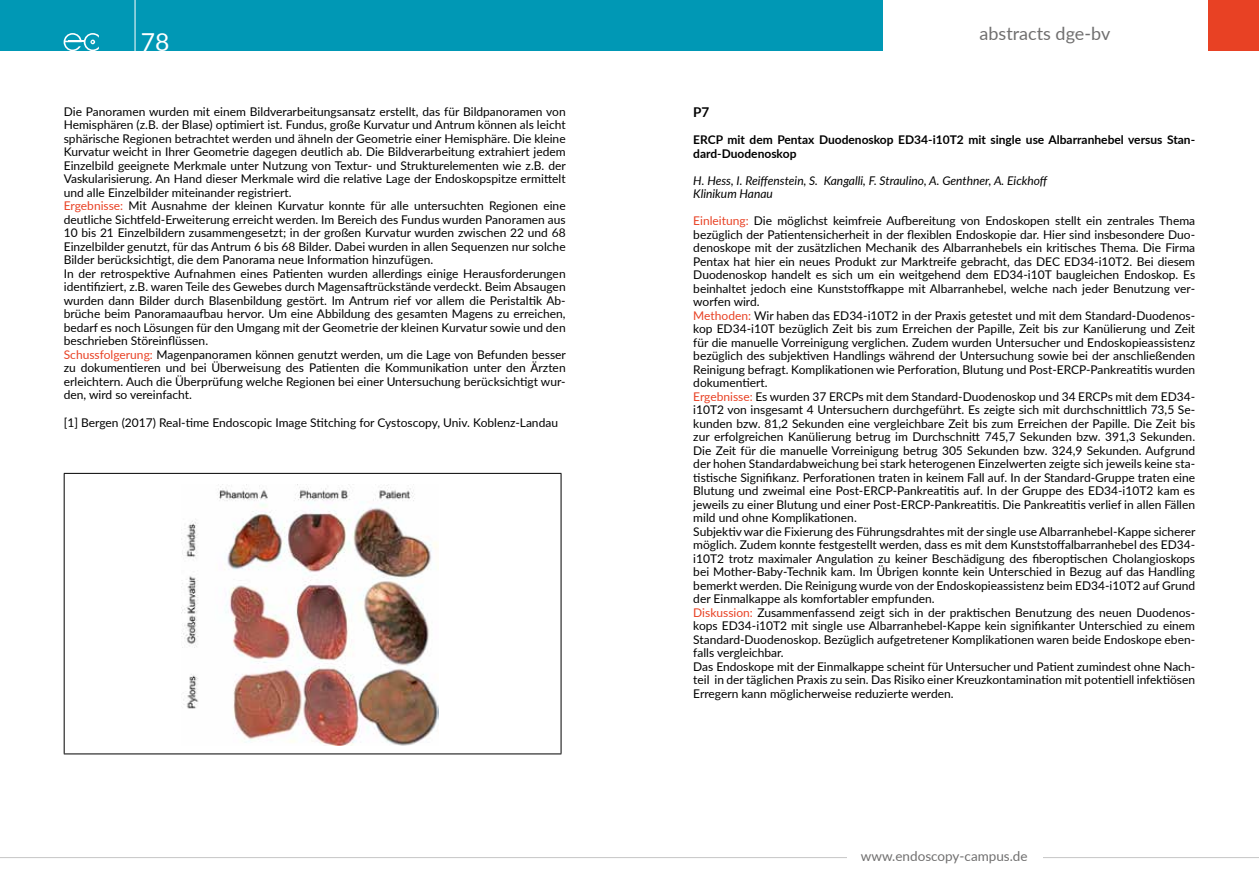
<style>
.page{position:relative;width:1259px;height:893px;background:#fff}
.page>*{position:absolute;margin:0;border:0;box-sizing:border-box;transform-origin:0 0}
.t1{font:24.75px "Lato";color:#fff}
.t2{font:18px "Lato";color:#706f6f}
.t3{font:13.5px "Lato";color:#706f6f}
.t4{font:700 13.5px "Lato";color:#000}
.t5{font:12px/13.5px "Lato";color:#000}
.t6{font:700 12px/13.5px "Lato";color:#000}
.t7{font:italic 12px/13.5px "Lato";color:#000}
.s1{color:#e84124}
</style>
<div class="page">
<hr style="left:0;top:857px;width:1259px;height:1px;background:#c6c6c6">
<div style="left:847px;top:838px;width:195px;height:28px;background:#fff"></div>
<div style="left:0;top:0;width:882px;height:51px;background:#0098b5"></div>
<div style="left:1208px;top:0;width:51px;height:51px;background:#e84124"></div>
<hr style="left:135px;top:0;width:1px;height:51px;background:#fff">
<svg style="left:64px;top:33px;width:35px;height:18px"></svg>
<hr style="left:64px;top:473px;width:497px;height:1px;background:#000">
<hr style="left:64px;top:474px;width:1px;height:279px;background:#000">
<hr style="left:561px;top:474px;width:1px;height:279px;background:#000">
<hr style="left:64px;top:753px;width:497px;height:1px;background:#000">
<img style="left:181px;top:484px;width:257px;height:262px">
<h1 class="t1" style="left:141px;top:24px;width:30px">78</h1>
<p class="t5" style="left:64px;top:104px;width:503px">Die Panoramen wurden mit einem Bildverarbeitungsansatz erstellt, das für Bildpanoramen von Hemisphären (z.B. der Blase) optimiert ist. Fundus, große Kurvatur und Antrum können als leicht sphärische Regionen betrachtet werden und ähneln der Geometrie einer Hemisphäre. Die kleine Kurvatur weicht in Ihrer Geometrie dagegen deutlich ab. Die Bildverarbeitung extrahiert jedem Einzelbild geeignete Merkmale unter Nutzung von Textur- und Strukturelementen wie z.B. der Vaskularisierung. An Hand dieser Merkmale wird die relative Lage der Endoskopspitze ermittelt und alle Einzelbilder miteinander registriert.<br><span class="s1">Ergebnisse:</span> Mit Ausnahme der kleinen Kurvatur konnte für alle untersuchten Regionen eine deutliche Sichtfeld-Erweiterung erreicht werden. Im Bereich des Fundus wurden Panoramen aus 10 bis 21 Einzelbildern zusammengesetzt; in der großen Kurvatur wurden zwischen 22 und 68<br>Einzelbilder genutzt, für das Antrum 6 bis 68 Bilder. Dabei wurden in allen Sequenzen nur solche Bilder berücksichtigt, die dem Panorama neue Information hinzufügen.<br>In der retrospektive Aufnahmen eines Patienten wurden allerdings einige Herausforderungen identifiziert, z.B. waren Teile des Gewebes durch Magensaftrückstände verdeckt. Beim Absaugen wurden dann Bilder durch Blasenbildung gestört. Im Antrum rief vor allem die Peristaltik Ab&shy;brüche beim Panoramaaufbau hervor. Um eine Abbildung des gesamten Magens zu erreichen, bedarf es noch Lösungen für den Umgang mit der Geometrie der kleinen Kurvatur sowie und den beschrieben Störeinflüssen.<br><span class="s1">Schussfolgerung:</span> Magenpanoramen können genutzt werden, um die Lage von Befunden besser zu dokumentieren und bei Überweisung des Patienten die Kommunikation unter den Ärzten erleichtern. Auch die Überprüfung welche Regionen bei einer Untersuchung berücksichtigt wur&shy;den, wird so vereinfacht.</p>
<p class="t5" style="left:64px;top:415px;width:496px">[1] Bergen (2017) Real-time Endoscopic Image Stitching for Cystoscopy, Univ. Koblenz-Landau</p>
<h2 class="t2" style="left:979px;top:20px;width:132px">abstracts dge-bv</h2>
<p class="t4" style="left:693px;top:102px;width:18px">P7</p>
<p class="t6" style="left:693px;top:133px;width:503px">ERCP mit dem Pentax Duodenoskop ED34-i10T2 mit single use Albarranhebel versus Stan&shy;dard-Duodenoskop</p>
<p class="t7" style="left:693px;top:173px;width:356px">H. Hess, I. Reiffenstein, S. Kangalli, F. Straulino, A. Genthner, A. Eickhoff<br>Klinikum Hanau</p>
<p class="t5" style="left:693px;top:214px;width:503px"><span class="s1">Einleitung:</span> Die möglichst keimfreie Aufbereitung von Endoskopen stellt ein zentrales Thema bezüglich der Patientensicherheit in der flexiblen Endoskopie dar. Hier sind insbesondere Duo&shy;denoskope mit der zusätzlichen Mechanik des Albarranhebels ein kritisches Thema. Die Firma Pentax hat hier ein neues Produkt zur Marktreife gebracht, das DEC ED34-i10T2. Bei diesem Duodenoskop handelt es sich um ein weitgehend dem ED34-i10T baugleichen Endoskop. Es beinhaltet jedoch eine Kunststoffkappe mit Albarranhebel, welche nach jeder Benutzung ver&shy;worfen wird.<br><span class="s1">Methoden:</span> Wir haben das ED34-i10T2 in der Praxis getestet und mit dem Standard-Duodenos&shy;kop ED34-i10T bezüglich Zeit bis zum Erreichen der Papille, Zeit bis zur Kanülierung und Zeit für die manuelle Vorreinigung verglichen. Zudem wurden Untersucher und Endoskopieassistenz bezüglich des subjektiven Handlings während der Untersuchung sowie bei der anschließenden Reinigung befragt. Komplikationen wie Perforation, Blutung und Post-ERCP-Pankreatitis wurden dokumentiert.<br><span class="s1">Ergebnisse:</span> Es wurden 37 ERCPs mit dem Standard-Duodenoskop und 34 ERCPs mit dem ED34- i10T2 von insgesamt 4 Untersuchern durchgeführt. Es zeigte sich mit durchschnittlich 73,5 Se&shy;kunden bzw. 81,2 Sekunden eine vergleichbare Zeit bis zum Erreichen der Papille. Die Zeit bis zur erfolgreichen Kanülierung betrug im Durchschnitt 745,7 Sekunden bzw. 391,3 Sekunden.<br>Die Zeit für die manuelle Vorreinigung betrug 305 Sekunden bzw. 324,9 Sekunden. Aufgrund der hohen Standardabweichung bei stark heterogenen Einzelwerten zeigte sich jeweils keine sta&shy;tistische Signifikanz. Perforationen traten in keinem Fall auf. In der Standard-Gruppe traten eine Blutung und zweimal eine Post-ERCP-Pankreatitis auf. In der Gruppe des ED34-i10T2 kam es jeweils zu einer Blutung und einer Post-ERCP-Pankreatitis. Die Pankreatitis verlief in allen Fällen mild und ohne Komplikationen.<br>Subjektiv war die Fixierung des Führungsdrahtes mit der single use Albarranhebel-Kappe sicherer möglich. Zudem konnte festgestellt werden, dass es mit dem Kunststoffalbarranhebel des ED34- i10T2 trotz maximaler Angulation zu keiner Beschädigung des fiberoptischen Cholangioskops bei Mother-Baby-Technik kam. Im Übrigen konnte kein Unterschied in Bezug auf das Handling bemerkt werden. Die Reinigung wurde von der Endoskopieassistenz beim ED34-i10T2 auf Grund der Einmalkappe als komfortabler empfunden.<br><span class="s1">Diskussion:</span> Zusammenfassend zeigt sich in der praktischen Benutzung des neuen Duodenos&shy;kops ED34-i10T2 mit single use Albarranhebel-Kappe kein signifikanter Unterschied zu einem Standard-Duodenoskop. Bezüglich aufgetretener Komplikationen waren beide Endoskope eben&shy;falls vergleichbar.<br>Das Endoskope mit der Einmalkappe scheint für Untersucher und Patient zumindest ohne Nach&shy;teil in der täglichen Praxis zu sein. Das Risiko einer Kreuzkontamination mit potentiell infektiösen Erregern kann möglicherweise reduzierte werden.</p>
<p class="t3" style="left:861px;top:846px;width:168px">www.endoscopy-campus.de</p>
</div>
